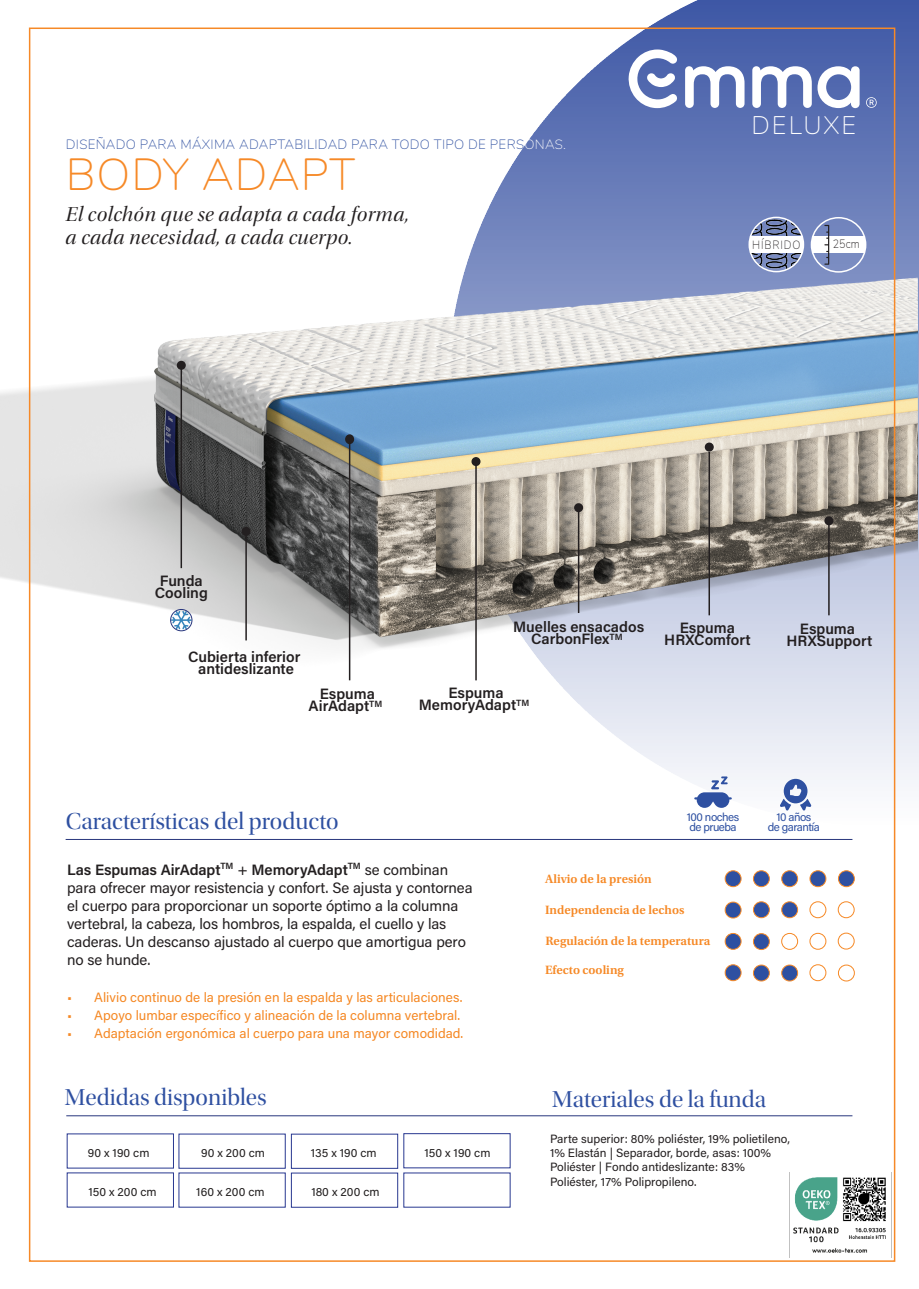
<style>
.page{position:relative;width:919px;height:1289px;background:#fff}
.page>*{position:absolute;margin:0;border:0;box-sizing:border-box;transform-origin:0 0}
.t1{font:200 45px "Nunito";letter-spacing:.02em;color:#f68927}
.t2{font:200 25.5px "Nunito";letter-spacing:.08em;color:#fff}
.t3{font:24px "Utopia Std Disp";color:#2f50a1}
.t4{font:24px "Utopia Std Disp";color:#2e50a1}
.t5{font:21px/22.5px "Utopia Std Disp It";letter-spacing:.025em;color:#231f20}
.t6{font:15px/18px "Acumin Pro";letter-spacing:-.01em;color:#231f20}
.t7{font:600 15px/12px "Acumin Pro";color:#231f20;text-align:center}
.t8{font:13.5px "Acumin Pro";color:#f58824}
.t9{font:200 13.5px "Nunito";letter-spacing:.02em;color:#2f50a1}
.t10{font:600 12.6px "Utopia Std";color:#f68926}
.t11{font:12px/14.4px "Acumin Pro";color:#231f20}
.t12{font:12px "Acumin Pro";color:#211e1e}
.t13{font:200 12px "Nunito";letter-spacing:.08em;color:#231f20;scale:.89 1}
.t14{font:11.55px/10.5px "Acumin Pro";letter-spacing:-.045em;color:#2e50a1}
.s1{color:#fff}
.s2{font-weight:600}
</style>
<div class="page">
<div style="left:781px;top:965px;width:16px;height:15px;background:#2e50a1;border-radius:50%"></div>
<img style="left:447px;top:0;width:471px;height:826px">
<img style="left:0;top:147px;width:917px;height:569px">
<svg style="left:685px;top:66px;width:59px;height:42px"></svg>
<svg style="left:752px;top:66px;width:59px;height:42px"></svg>
<svg style="left:817px;top:66px;width:42px;height:42px"></svg>
<svg style="left:628px;top:49px;width:49px;height:59px"></svg>
<svg style="left:865px;top:97px;width:11px;height:11px"></svg>
<hr style="left:66px;top:839px;width:786px;height:1px;background:#28367d">
<div style="left:725px;top:933px;width:16px;height:16px;background:#2e50a1;border-radius:50%"></div>
<div style="left:725px;top:933px;width:16px;height:16px;border:1px solid #f68926;border-radius:50%"></div>
<div style="left:725px;top:902px;width:16px;height:16px;background:#2e50a1;border-radius:50%"></div>
<div style="left:725px;top:901px;width:16px;height:17px;border:1px solid #f68926;border-radius:50%"></div>
<div style="left:753px;top:901px;width:16px;height:16px;background:#2e50a1;border-radius:50%"></div>
<div style="left:753px;top:901px;width:16px;height:16px;border:1px solid #f68926;border-radius:50%"></div>
<div style="left:781px;top:901px;width:16px;height:16px;background:#2e50a1;border-radius:50%"></div>
<div style="left:781px;top:901px;width:16px;height:16px;border:1px solid #f68926;border-radius:50%"></div>
<div style="left:809px;top:901px;width:17px;height:16px;border:1px solid #f68926;border-radius:50%"></div>
<div style="left:838px;top:901px;width:16px;height:16px;border:1px solid #f68926;border-radius:50%"></div>
<div style="left:725px;top:870px;width:16px;height:16px;background:#2e50a1;border-radius:50%"></div>
<div style="left:725px;top:870px;width:16px;height:16px;border:1px solid #f68926;border-radius:50%"></div>
<div style="left:753px;top:870px;width:16px;height:16px;background:#2e50a1;border-radius:50%"></div>
<div style="left:753px;top:870px;width:16px;height:16px;border:1px solid #f68926;border-radius:50%"></div>
<div style="left:781px;top:870px;width:16px;height:16px;background:#2e50a1;border-radius:50%"></div>
<div style="left:781px;top:870px;width:16px;height:16px;border:1px solid #f68926;border-radius:50%"></div>
<div style="left:809px;top:870px;width:16px;height:16px;background:#2e50a1;border-radius:50%"></div>
<div style="left:809px;top:870px;width:17px;height:16px;border:1px solid #f68926;border-radius:50%"></div>
<div style="left:838px;top:870px;width:16px;height:16px;background:#2e50a1;border-radius:50%"></div>
<div style="left:725px;top:964px;width:16px;height:16px;background:#2e50a1;border-radius:50%"></div>
<div style="left:725px;top:964px;width:16px;height:16px;border:1px solid #f68926;border-radius:50%"></div>
<div style="left:753px;top:965px;width:16px;height:16px;background:#2e50a1;border-radius:50%"></div>
<div style="left:753px;top:964px;width:16px;height:17px;border:1px solid #f68926;border-radius:50%"></div>
<div style="left:781px;top:964px;width:16px;height:17px;border:1px solid #f68926;border-radius:50%"></div>
<div style="left:838px;top:964px;width:16px;height:17px;border:1px solid #f68926;border-radius:50%"></div>
<div style="left:753px;top:933px;width:16px;height:16px;background:#2e50a1;border-radius:50%"></div>
<div style="left:753px;top:933px;width:16px;height:16px;border:1px solid #f68926;border-radius:50%"></div>
<div style="left:838px;top:870px;width:16px;height:16px;border:1px solid #f68926;border-radius:50%"></div>
<div style="left:781px;top:933px;width:16px;height:16px;border:1px solid #f68926;border-radius:50%"></div>
<div style="left:809px;top:964px;width:17px;height:16px;border:1px solid #f68926;border-radius:50%"></div>
<div style="left:809px;top:933px;width:17px;height:16px;border:1px solid #f68926;border-radius:50%"></div>
<div style="left:838px;top:932px;width:16px;height:17px;border:1px solid #f68926;border-radius:50%"></div>
<hr style="left:66px;top:1115px;width:786px;height:1px;background:#28367d">
<img style="left:789px;top:1172px;width:97px;height:85px">
<hr style="left:180px;top:365px;width:2px;height:203px;background:#231f20">
<div style="left:177px;top:361px;width:8px;height:8px;background:#231f20;border-radius:50%"></div>
<div style="left:177px;top:361px;width:9px;height:9px;border:2px solid #231f20;border-radius:50%"></div>
<svg style="left:171px;top:611px;width:21px;height:18px"></svg>
<div style="left:170px;top:609px;width:22px;height:22px;border:1px solid #28367d;border-radius:50%"></div>
<hr style="left:708px;top:452px;width:2px;height:163px;background:#231f20">
<div style="left:705px;top:443px;width:8px;height:8px;background:#231f20;border-radius:50%"></div>
<div style="left:704px;top:442px;width:9px;height:9px;border:2px solid #231f20;border-radius:50%"></div>
<hr style="left:828px;top:517px;width:1px;height:98px;background:#231f20">
<div style="left:825px;top:517px;width:7px;height:7px;background:#231f20;border-radius:50%"></div>
<div style="left:824px;top:516px;width:9px;height:9px;border:2px solid #231f20;border-radius:50%"></div>
<hr style="left:349px;top:438px;width:1px;height:242px;background:#231f20">
<div style="left:346px;top:435px;width:7px;height:8px;background:#231f20;border-radius:50%"></div>
<div style="left:345px;top:434px;width:9px;height:10px;border:2px solid #231f20;border-radius:50%"></div>
<hr style="left:245px;top:530px;width:2px;height:110px;background:#231f20">
<div style="left:242px;top:527px;width:8px;height:8px;background:#231f20;border-radius:50%"></div>
<div style="left:241px;top:527px;width:9px;height:9px;border:2px solid #231f20;border-radius:50%"></div>
<hr style="left:578px;top:509px;width:1px;height:104px;background:#231f20">
<div style="left:575px;top:504px;width:7px;height:7px;background:#231f20;border-radius:50%"></div>
<div style="left:574px;top:503px;width:9px;height:9px;border:2px solid #231f20;border-radius:50%"></div>
<hr style="left:475px;top:461px;width:1px;height:219px;background:#231f20">
<div style="left:472px;top:458px;width:7px;height:7px;background:#231f20;border-radius:50%"></div>
<div style="left:471px;top:457px;width:9px;height:9px;border:2px solid #231f20;border-radius:50%"></div>
<img style="left:749px;top:217px;width:53px;height:54px;border-radius:27px">
<div style="left:750px;top:236px;width:52px;height:17px;background:#fff"></div>
<div style="left:748px;top:217px;width:56px;height:55px;border:2px solid #fff;border-radius:50%"></div>
<div style="left:812px;top:236px;width:52px;height:16px;background:#fff"></div>
<div style="left:810px;top:217px;width:56px;height:56px;border:2px solid #fff;border-radius:50%"></div>
<svg style="left:824px;top:225px;width:5px;height:40px"></svg>
<svg style="left:779px;top:778px;width:32px;height:32px"></svg>
<svg style="left:694px;top:776px;width:37px;height:31px"></svg>
<div style="left:403px;top:1133px;width:107px;height:34px;border:1px solid #283890"></div>
<p class="t9" style="left:66px;top:134px;width:501px">DISEÑADO PARA MÁXIMA ADAPTABILIDAD PARA TODO TIPO DE PERS<span class="s1">ONAS.</span></p>
<h1 class="t1" style="left:66px;top:142px;width:291px">BODY ADAPT</h1>
<h3 class="t5" style="left:65px;top:204px;width:345px">El colchón que se adapta a cada forma, a cada necesidad, a cada cuerpo.</h3>
<h2 class="t2" style="left:751px;top:106px;width:106px">DELUXE</h2>
<p class="t13" style="left:752px;top:236px;width:56px">HÍBRIDO</p>
<p class="t13" style="left:832px;top:235px;width:31px">25cm</p>
<p class="t7" style="left:155px;top:574px;width:55px">Funda<br>Cooling</p>
<p class="t7" style="left:188px;top:650px;width:114px">Cubierta inferior antideslizante</p>
<p class="t7" style="left:308px;top:687px;width:75px">Espuma<br>AirAdapt<sup>TM</sup></p>
<p class="t7" style="left:513px;top:620px;width:132px">Muelles ensacados<br>CarbonFlex<sup>TM</sup></p>
<p class="t7" style="left:419px;top:686px;width:112px">Espuma<br>MemoryAdapt<sup>TM</sup></p>
<p class="t7" style="left:664px;top:621px;width:88px">Espuma<br>HRXComfort</p>
<p class="t7" style="left:786px;top:621px;width:87px">Espuma<br>HRXSupport</p>
<h3 class="t4" style="left:66px;top:808px;width:274px">Características del producto</h3>
<p class="t14" style="left:687px;top:811px;width:54px">100 noches de prueba</p>
<p class="t14" style="left:767px;top:811px;width:54px;text-align:center">10 años<br>de garantía</p>
<p class="t6" style="left:67px;top:859px;width:407px"><span class="s2">Las Espumas AirAdapt</span><sup>TM</sup> + <span class="s2">MemoryAdapt</span><sup>TM</sup> se combinan para ofrecer mayor resistencia y confort. Se ajusta y contornea el cuerpo para proporcionar un soporte óptimo a la columna vertebral, la cabeza, los hombros, la espalda, el cuello y las caderas. Un descanso ajustado al cuerpo que amortigua pero no se hunde.</p>
<p class="t8" style="left:67px;top:988px;width:396px">• Alivio continuo de la presión en la espalda y las articulaciones.</p>
<p class="t8" style="left:67px;top:1006px;width:394px">• Apoyo lumbar específico y alineación de la columna vertebral.</p>
<p class="t8" style="left:67px;top:1024px;width:397px">• Adaptación ergonómica al cuerpo para una mayor comodidad.</p>
<h3 class="t3" style="left:65px;top:1084px;width:203px">Medidas disponibles</h3>
<p class="t12" style="left:88px;top:1144px;width:63px">90 x 190 cm</p>
<p class="t12" style="left:201px;top:1144px;width:65px">90 x 200 cm</p>
<p class="t12" style="left:311px;top:1144px;width:67px">135 x 190 cm</p>
<p class="t12" style="left:424px;top:1144px;width:68px">150 x 190 cm</p>
<p class="t12" style="left:88px;top:1183px;width:70px">150 x 200 cm</p>
<p class="t12" style="left:196px;top:1183px;width:70px">160 x 200 cm</p>
<p class="t12" style="left:311px;top:1183px;width:70px">180 x 200 cm</p>
<p class="t10" style="left:545px;top:872px;width:108px">Alivio de la presión</p>
<p class="t10" style="left:545px;top:902px;width:141px">Independencia de lechos</p>
<p class="t10" style="left:545px;top:933px;width:166px">Regulación de la temperatura</p>
<p class="t10" style="left:545px;top:963px;width:80px">Efecto cooling</p>
<h3 class="t3" style="left:552px;top:1086px;width:215px">Materiales de la funda</h3>
<p class="t11" style="left:550px;top:1130px;width:241px">Parte superior: 80% poliéster, 19% polietileno, 1% Elastán | Separador, borde, asas: 100% Poliéster | Fondo antideslizante: 83% Poliéster, 17% Polipropileno.</p>
</div>
